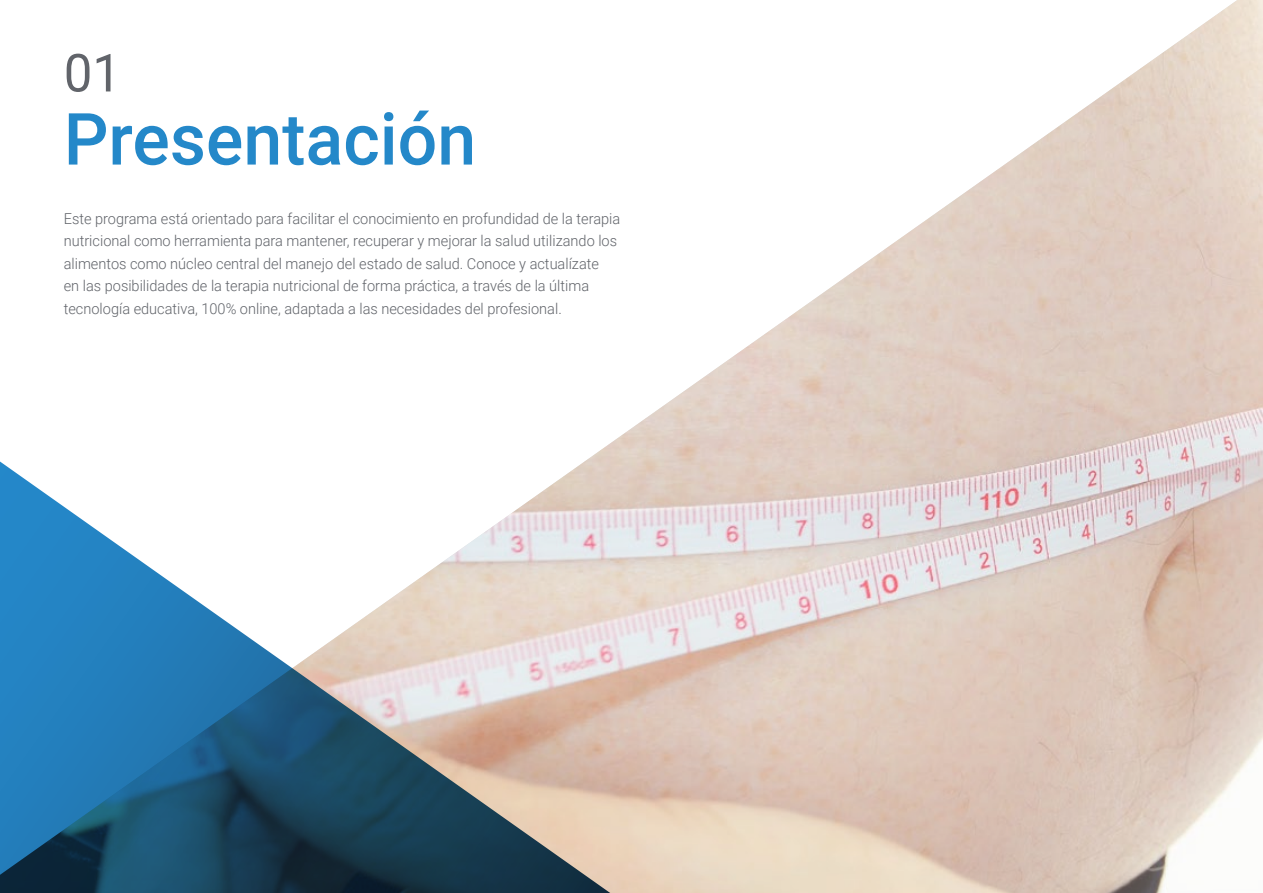
<style>
.page{position:relative;width:1263px;height:893px;background:#fff}
.page>*{position:absolute;margin:0;border:0;box-sizing:border-box;transform-origin:0 0}
.t1{font:500 72px "Roboto";color:#2488c9}
.t2{font:52.5px "Roboto";color:#61646a}
.t3{font:300 15px/22.5px "Roboto";color:#61646a}
</style>
<div class="page">
<img style="left:607px;top:0;width:656px;height:893px">
<svg style="left:0;top:446px;width:640px;height:447px"></svg>
<h2 class="t2" style="left:64px;top:36px;width:59px">01</h2>
<h1 class="t1" style="left:64px;top:89px;width:414px">Presentación</h1>
<p class="t3" style="left:64px;top:207px;width:558px">Este programa está orientado para facilitar el conocimiento en profundidad de la terapia nutricional como herramienta para mantener, recuperar y mejorar la salud utilizando los alimentos como núcleo central del manejo del estado de salud. Conoce y actualízate<br>en las posibilidades de la terapia nutricional de forma práctica, a través de la última tecnología educativa, 100% online, adaptada a las necesidades del profesional.</p>
</div>
